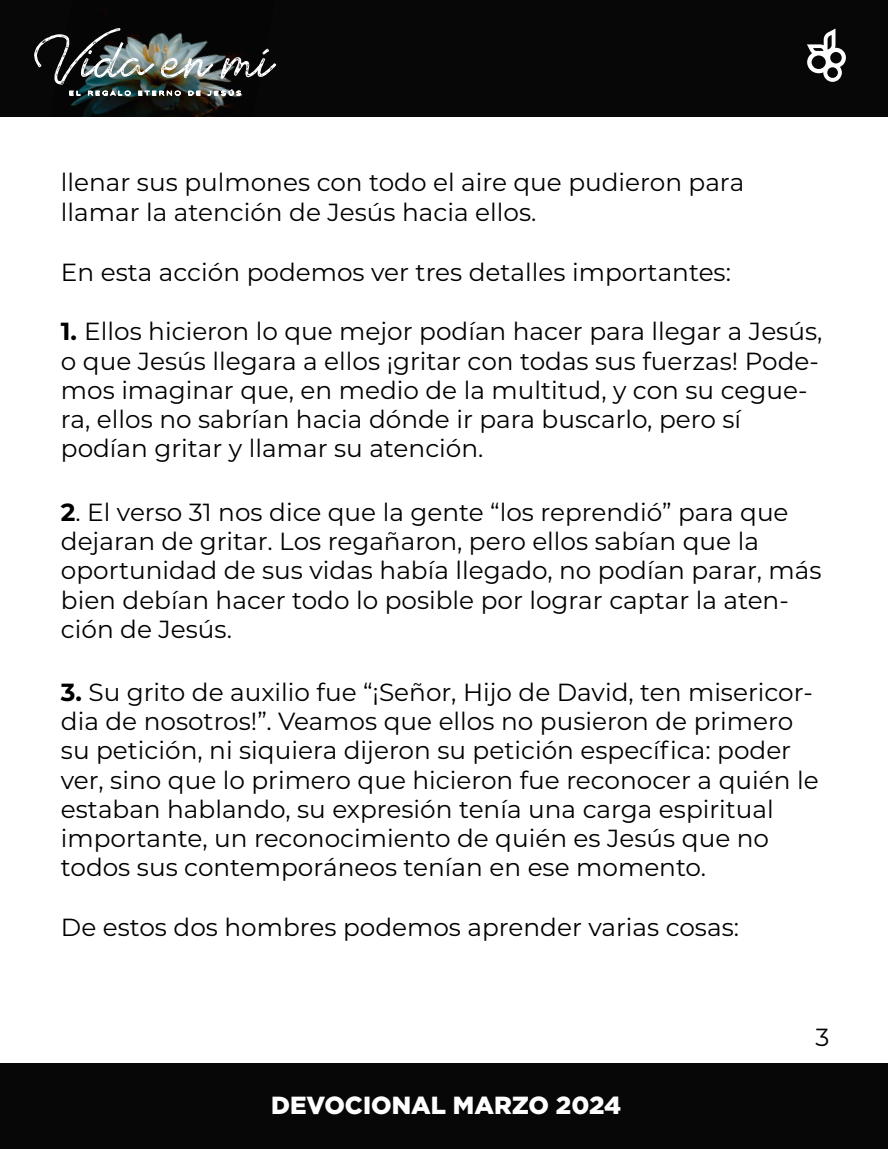
<style>
.page{position:relative;width:888px;height:1149px;background:#070707}
.page>*{position:absolute;margin:0;border:0;box-sizing:border-box;transform-origin:0 0}
.t1{font:72.67px "Aurellia";color:#fff}
.t2{font:24.75px/29.2px "Montserrat";color:#000}
.t3{font:900 24.75px "Gotham Pro";color:#fff}
.s1{font-weight:700}
</style>
<div class="page">
<img style="left:69px;top:33px;width:174px;height:84px">
<div style="left:0;top:117px;width:888px;height:945px;background:#fff"></div>
<svg style="left:69px;top:91px;width:12px;height:5px"></svg>
<svg style="left:88px;top:91px;width:43px;height:5px"></svg>
<svg style="left:138px;top:91px;width:43px;height:5px"></svg>
<svg style="left:188px;top:91px;width:12px;height:5px"></svg>
<svg style="left:207px;top:89px;width:34px;height:7px"></svg>
<svg style="left:807px;top:29px;width:39px;height:53px"></svg>
<h1 class="t1" style="left:34px;top:17px;width:237px">Vida en mí</h1>
<p class="t2" style="left:61px;top:167px;width:685px">llenar sus pulmones con todo el aire que pudieron para llamar la atención de Jesús hacia ellos.</p>
<p class="t2" style="left:61px;top:256px;width:671px">En esta acción podemos ver tres detalles importantes:</p>
<p class="t2" style="left:61px;top:316px;width:763px"><span class="s1">1.</span> Ellos hicieron lo que mejor podían hacer para llegar a Jesús, o que Jesús llegara a ellos ¡gritar con todas sus fuerzas! Pode&shy;mos imaginar que, en medio de la multitud, y con su cegue&shy;ra, ellos no sabrían hacia dónde ir para buscarlo, pero sí podían gritar y llamar su atención.</p>
<p class="t2" style="left:61px;top:496px;width:762px"><span class="s1">2</span>. El verso 31 nos dice que la gente “los reprendió” para que dejaran de gritar. Los regañaron, pero ellos sabían que la oportunidad de sus vidas había llegado, no podían parar, más bien debían hacer todo lo posible por lograr captar la aten&shy;ción de Jesús.</p>
<p class="t2" style="left:61px;top:676px;width:759px"><span class="s1">3.</span> Su grito de auxilio fue “¡Señor, Hijo de David, ten misericor&shy;dia de nosotros!”. Veamos que ellos no pusieron de primero su petición, ni siquiera dijeron su petición específica: poder ver, sino que lo primero que hicieron fue reconocer a quién le estaban hablando, su expresión tenía una carga espiritual importante, un reconocimiento de quién es Jesús que no todos sus contemporáneos tenían en ese momento.</p>
<p class="t2" style="left:61px;top:911px;width:679px">De estos dos hombres podemos aprender varias cosas:</p>
<p class="t3" style="left:271px;top:1090px;width:351px">DEVOCIONAL MARZO 2024</p>
<p class="t2" style="left:815px;top:1021px;width:15px">3</p>
</div>
